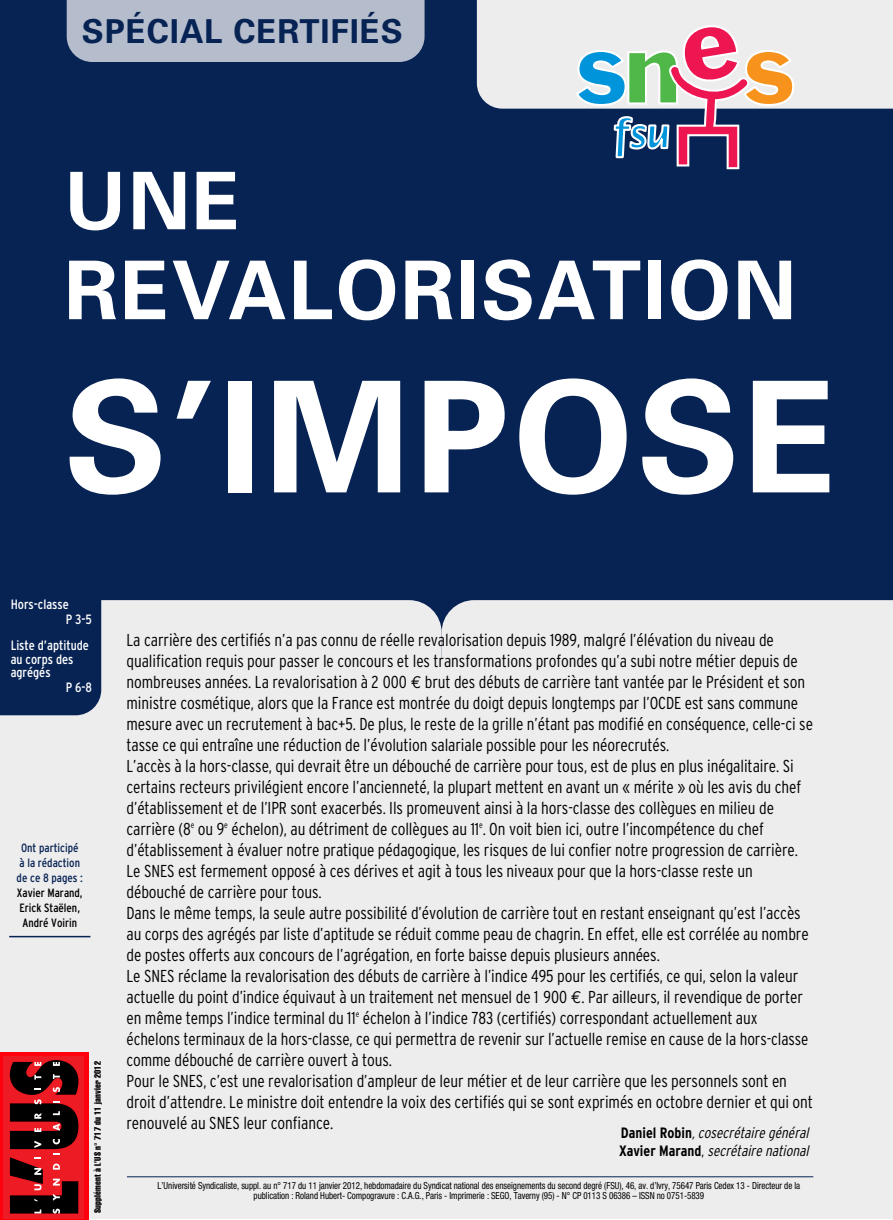
<style>
.page{position:relative;width:893px;height:1220px;background:#fff}
.page>*{position:absolute;margin:0;border:0;box-sizing:border-box;transform-origin:0 0}
.t1{font:700 154.5px "Univers";letter-spacing:.025em;color:#fff}
.t2{font:700 81px "Univers";letter-spacing:.025em;color:#fff}
.t3{font:700 79.5px "Univers";color:#fff}
.t4{font:700 33px "Univers";letter-spacing:.025em;color:#072354}
.t5{font:300 condensed 17.25px/21px "Interstate";letter-spacing:-.005em;color:#000}
.t6{font:italic 300 condensed 15px/18px "Interstate";color:#000}
.t7{font:condensed 13.5px/13.5px "Interstate";color:#fff}
.t8{font:condensed 12px/15px "Interstate";color:#000}
.t9{font:condensed 12px/15px "Interstate";color:#072354;text-align:center}
.t10{font:condensed 9.75px/9.8px "Helvetica Neue";letter-spacing:-.005em;color:#000;text-align:center;scale:.92 1}
.t11{font:extra-condensed 9px "Helvetica";letter-spacing:.015em;color:#000}
.s1{font-family:"Euro Mono";font-weight:400;font-stretch:normal}
.s2{font-weight:700;font-style:normal}
.s3{font-style:normal}
</style>
<div class="page">
<div style="left:1px;top:0;width:891px;height:1219px;background:#ededed"></div>
<div style="left:1px;top:0;width:891px;height:658px;background:#072354"></div>
<div style="left:1px;top:1051px;width:88px;height:168px;background:#ff000f"></div>
<svg style="left:3px;top:1056px;width:81px;height:162px;background:#83151a"></svg>
<svg style="left:1px;top:600px;width:440px;height:116px"></svg>
<div style="left:441px;top:600px;width:451px;height:58px;background:#ededed"></div>
<div style="left:477px;top:0;width:415px;height:109px;background:#ededed"></div>
<div style="left:67px;top:0;width:357px;height:62px;background:#b5bdcc"></div>
<svg style="left:574px;top:22px;width:221px;height:148px"></svg>
<hr style="left:9px;top:935px;width:81px;height:2px;background:#072354">
<svg style="left:1px;top:600px;width:100px;height:115px"></svg>
<hr style="left:127px;top:1176px;width:686px;height:1px;background:#072354">
<h3 class="t4" style="left:82px;top:19px;width:322px">SPÉCIAL CERTIFIÉS</h3>
<h3 class="t3" style="left:64px;top:172px;width:178px">UNE</h3>
<h2 class="t2" style="left:64px;top:261px;width:733px">REVALORISATION</h2>
<h1 class="t1" style="left:64px;top:381px;width:775px">S’IMPOSE</h1>
<p class="t7" style="left:66px;top:598px;width:28px;line-height:15px;text-indent:-55px">Hors-classe<br>P 3-5</p>
<p class="t7" style="left:11px;top:640px;width:80px">Liste d’aptitude au corps des agrégés</p>
<p class="t7" style="left:66px;top:682px;width:28px">P 6-8</p>
<p class="t9" style="left:17px;top:841px;width:68px">Ont participé<br>à la rédaction de ce 8 pages :</p>
<p class="t8" style="left:17px;top:886px;width:67px">Xavier Marand,<br>Erick Staëlen,<br>André Voirin</p>
<p class="t11" style="left:94px;top:1212px;width:153px;rotate:-90deg">Supplément à L’US n° 717 du 11 janvier 2012</p>
<p class="t5" style="left:126px;top:630px;width:688px">La carrière des certifiés n’a pas connu de réelle revalorisation depuis 1989, malgré l’élévation du niveau de qualification requis pour passer le concours et les transformations profondes qu’a subi notre métier depuis de nombreuses années. La revalorisation à 2 000 <span class="s1">€</span> brut des débuts de carrière tant vantée par le Président et son ministre cosmétique, alors que la France est montrée du doigt depuis longtemps par l’OCDE est sans commune mesure avec un recrutement à bac+5. De plus, le reste de la grille n’étant pas modifié en conséquence, celle-ci se tasse ce qui entraîne une réduction de l’évolution salariale possible pour les néorecrutés.<br>L’accès à la hors-classe, qui devrait être un débouché de carrière pour tous, est de plus en plus inégalitaire. Si certains recteurs privilégient encore l’ancienneté, la plupart mettent en avant un « mérite » où les avis du chef d’établissement et de l’IPR sont exacerbés. Ils promeuvent ainsi à la hors-classe des collègues en milieu de carrière (8<sup>e</sup> ou 9<sup>e</sup> échelon), au détriment de collègues au 11<sup>e</sup>. On voit bien ici, outre l’incompétence du chef d’établissement à évaluer notre pratique pédagogique, les risques de lui confier notre progression de carrière.<br>Le SNES est fermement opposé à ces dérives et agit à tous les niveaux pour que la hors-classe reste un débouché de carrière pour tous.<br>Dans le même temps, la seule autre possibilité d’évolution de carrière tout en restant enseignant qu’est l’accès au corps des agrégés par liste d’aptitude se réduit comme peau de chagrin. En effet, elle est corrélée au nombre de postes offerts aux concours de l’agrégation, en forte baisse depuis plusieurs années.<br>Le SNES réclame la revalorisation des débuts de carrière à l’indice 495 pour les certifiés, ce qui, selon la valeur actuelle du point d’indice équivaut à un traitement net mensuel de 1 900 <span class="s1">€</span>. Par ailleurs, il revendique de porter en même temps l’indice terminal du 11<sup>e</sup> échelon à l’indice 783 (certifiés) correspondant actuellement aux échelons terminaux de la hors-classe, ce qui permettra de revenir sur l’actuelle remise en cause de la hors-classe comme débouché de carrière ouvert à tous.<br>Pour le SNES, c’est une revalorisation d’ampleur de leur métier et de leur carrière que les personnels sont en droit d’attendre. Le ministre doit entendre la voix des certifiés qui se sont exprimés en octobre dernier et qui ont renouvelé au SNES leur confiance.</p>
<p class="t6" style="left:619px;top:1124px;width:194px"><span class="s2">D a n i e l R o b i n</span> ,cosecrétaire général<br><span class="s2">X a v i e r M a r a n d</span> <span class="s3">,</span> secrétaire national</p>
<p class="t10" style="left:158px;top:1182px;width:700px">L’Université Syndicaliste, suppl. au n° 717 du 11 janvier 2012, hebdomadaire du Syndicat national des enseignements du second degré (FSU), 46, av. d’Ivry, 75647 Paris Cedex 13 - Directeur de la publication : Roland Hubert- Compogravure : C.A.G., Paris - Imprimerie : SEGO, Taverny (95) - N° CP 0113 S 06386 – ISSN no 0751-5839</p>
</div>
